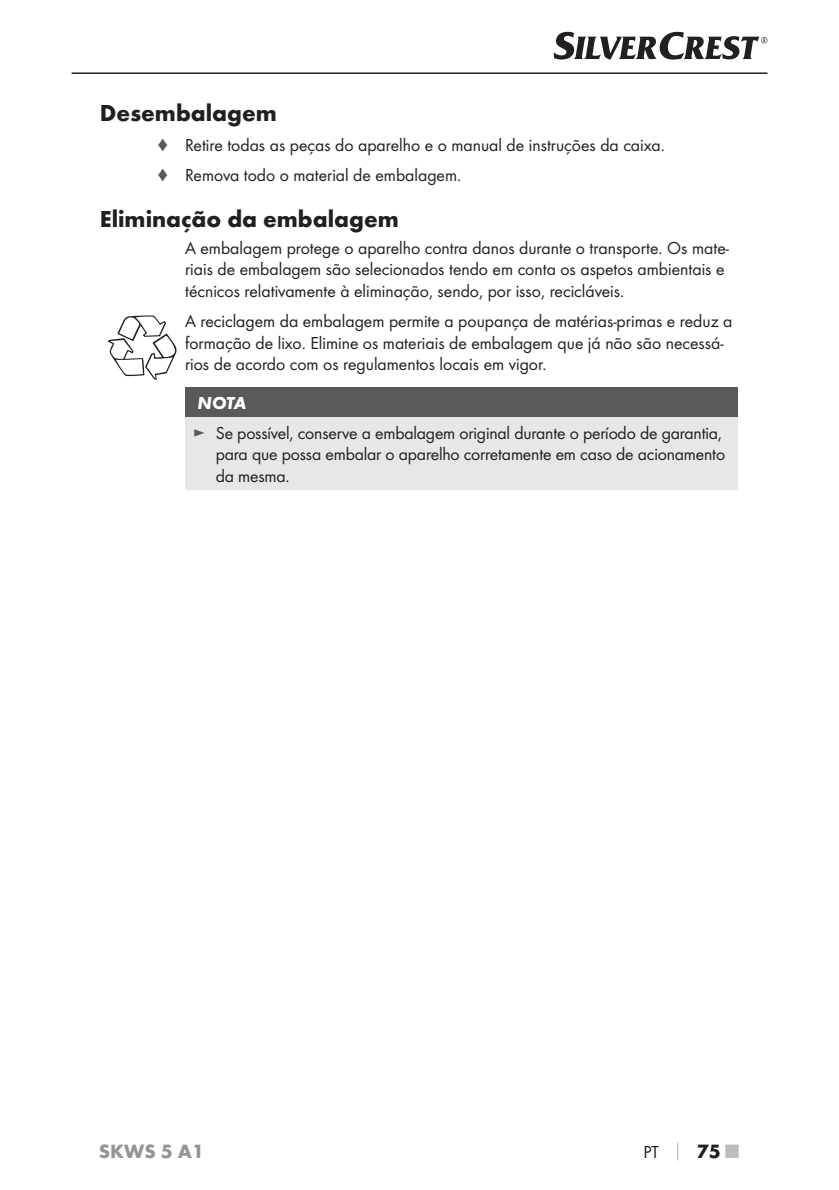
<style>
.page{position:relative;width:839px;height:1190px;background:#fff}
.page>*{position:absolute;margin:0;border:0;box-sizing:border-box;transform-origin:0 0}
.t1{font:700 24px "Futura";color:#231f20}
.t2{font:700 20px "Futura";color:#939598}
.t3{font:18px/21.6px "Futura Boo";color:#231f20}
.t4{font:italic 700 18px "Futura";color:#fff}
.s1{color:#58595b}
.s2{font-family:"Futura";font-weight:700;color:#bbbdc0}
.s3{font-family:"Futura";font-weight:700;font-size:20px}
.s4{font-family:"Futura";font-weight:700;font-size:20px;color:#bbbdc0}
</style>
<div class="page">
<hr style="left:71px;top:72px;width:696px;height:2px;background:#231f20">
<svg style="left:553px;top:32px;width:214px;height:28px"></svg>
<div style="left:185px;top:387px;width:551px;height:30px;background:#58595b"></div>
<div style="left:185px;top:417px;width:551px;height:73px;background:#e6e7e8"></div>
<svg style="left:107px;top:315px;width:69px;height:64px"></svg>
<h1 class="t1" style="left:100px;top:103px;width:178px">Desembalagem</h1>
<p class="t3" style="left:157px;top:131px;width:509px;line-height:30px"><span class="s1">♦</span> Retire todas as peças do aparelho e o manual de instruções da caixa. <span class="s1">♦</span> Remova todo o material de embalagem.</p>
<h1 class="t1" style="left:100px;top:209px;width:300px">Eliminação da embalagem</h1>
<p class="t3" style="left:185px;top:238px;width:545px">A embalagem protege o aparelho contra danos durante o transporte. Os mate&shy;riais de embalagem são selecionados tendo em conta os aspetos ambientais e técnicos relativamente à eliminação, sendo, por isso, recicláveis.</p>
<p class="t3" style="left:185px;top:311px;width:548px">A reciclagem da embalagem permite a poupança de matérias-primas e reduz a formação de lixo. Elimine os materiais de embalagem que já não são necessá&shy;rios de acordo com os regulamentos locais em vigor.</p>
<p class="t4" style="left:197px;top:397px;width:50px">NOTA</p>
<p class="t3" style="left:216px;top:423px;width:510px;text-indent:-23px"><span class="s1">►</span> Se possível, conserve a embalagem original durante o período de garantia, para que possa embalar o aparelho corretamente em caso de acionamento da mesma.</p>
<p class="t2" style="left:99px;top:1143px;width:107px">SKWS 5 A1</p>
<p class="t3" style="left:643px;top:1141px;width:97px">PT <span class="s2">│</span> <span class="s3">75</span> <span class="s4">■</span></p>
</div>
